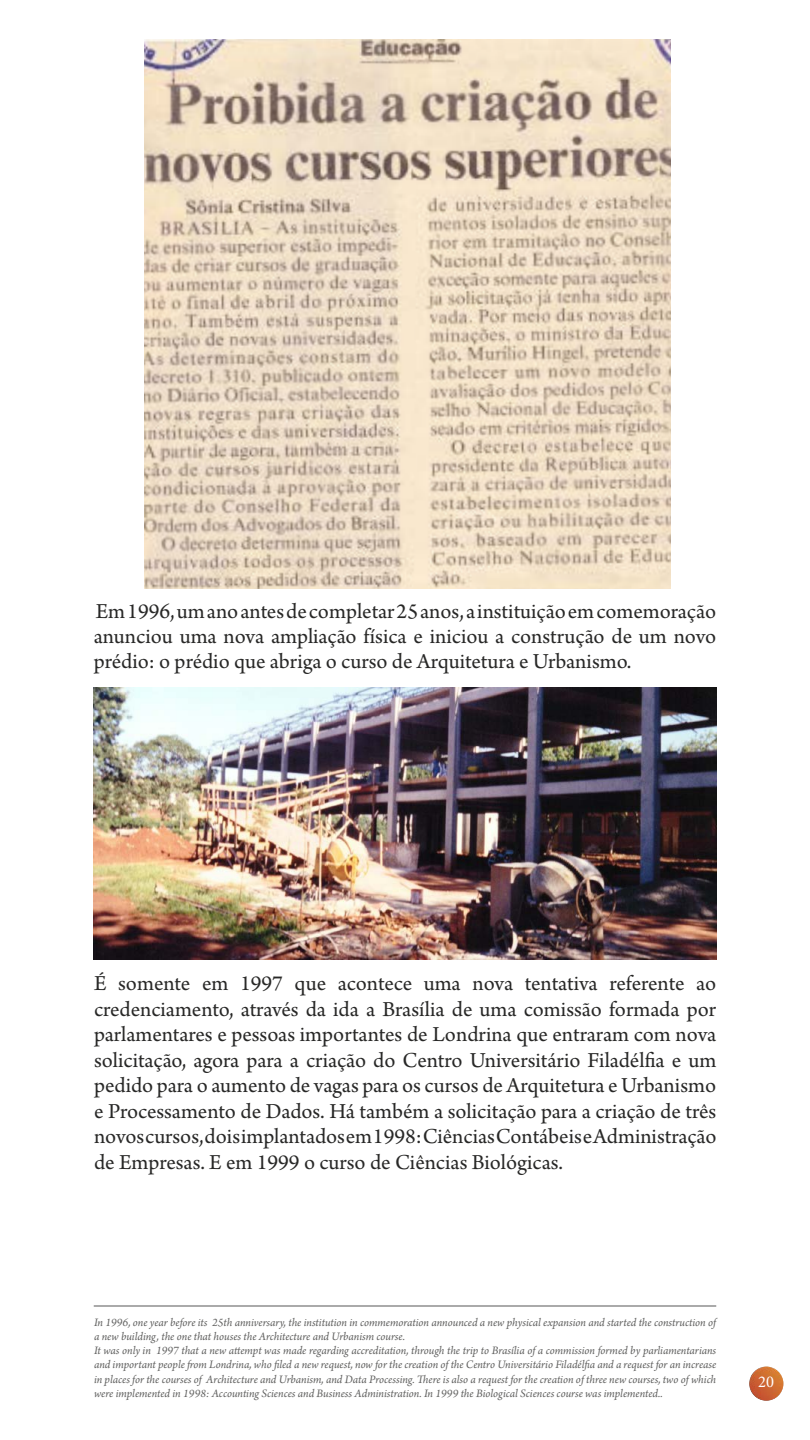
<style>
.page{position:relative;width:810px;height:1440px;background:#fff}
.page>*{position:absolute;margin:0;border:0;box-sizing:border-box;transform-origin:0 0}
.t1{font:22.5px/25.5px "Arno Pro";color:#282827;text-align:justify}
.t2{font:16.5px "Minion Pro";color:#fff}
.t3{font:italic 12px/14.2px "Arno Pro";letter-spacing:-.005em;color:#616160}
</style>
<div class="page">
<img style="left:94px;top:687px;width:622px;height:273px">
<img style="left:749px;top:1366px;width:34px;height:35px;border-radius:17px">
<hr style="left:94px;top:1306px;width:622px;height:1px;background:#575756">
<img style="left:145px;top:39px;width:525px;height:550px">
<h1 class="t1" style="left:94px;top:599px;width:624px">Em 1996, um ano antes de completar 25 anos, a instituição em comemoração anunciou uma nova ampliação física e iniciou a construção de um novo prédio: o prédio que abriga o curso de Arquitetura e Urbanismo.</h1>
<p class="t1" style="left:94px;top:972px;width:624px">É somente em 1997 que acontece uma nova tentativa referente ao credenciamento, através da ida a Brasília de uma comissão formada por parlamentares e pessoas importantes de Londrina que entraram com nova solicitação, agora para a criação do Centro Universitário Filadélfia e um pedido para o aumento de vagas para os cursos de Arquitetura e Urbanismo e Processamento de Dados. Há também a solicitação para a criação de três novos cursos, dois implantados em 1998: Ciências Contábeis e Administração de Empresas. E em 1999 o curso de Ciências Biológicas.</p>
<p class="t3" style="left:94px;top:1316px;width:624px">In 1996, one year before its 25th anniversary, the institution in commemoration announced a new physical expansion and started the construction of a new building, the one that houses the Architecture and Urbanism course.<br>It was only in 1997 that a new attempt was made regarding accreditation, through the trip to Brasília of a commission formed by parliamentarians and important people from Londrina, who filed a new request, now for the creation of the Centro Universitário Filadélfia and a request for an increase in places for the courses of Architecture and Urbanism, and Data Processing. There is also a request for the creation of three new courses, two of which were implemented in 1998: Accounting Sciences and Business Administration. In 1999 the Biological Sciences course was implemented..</p>
<h2 class="t2" style="left:758px;top:1371px;width:17px">20</h2>
</div>
